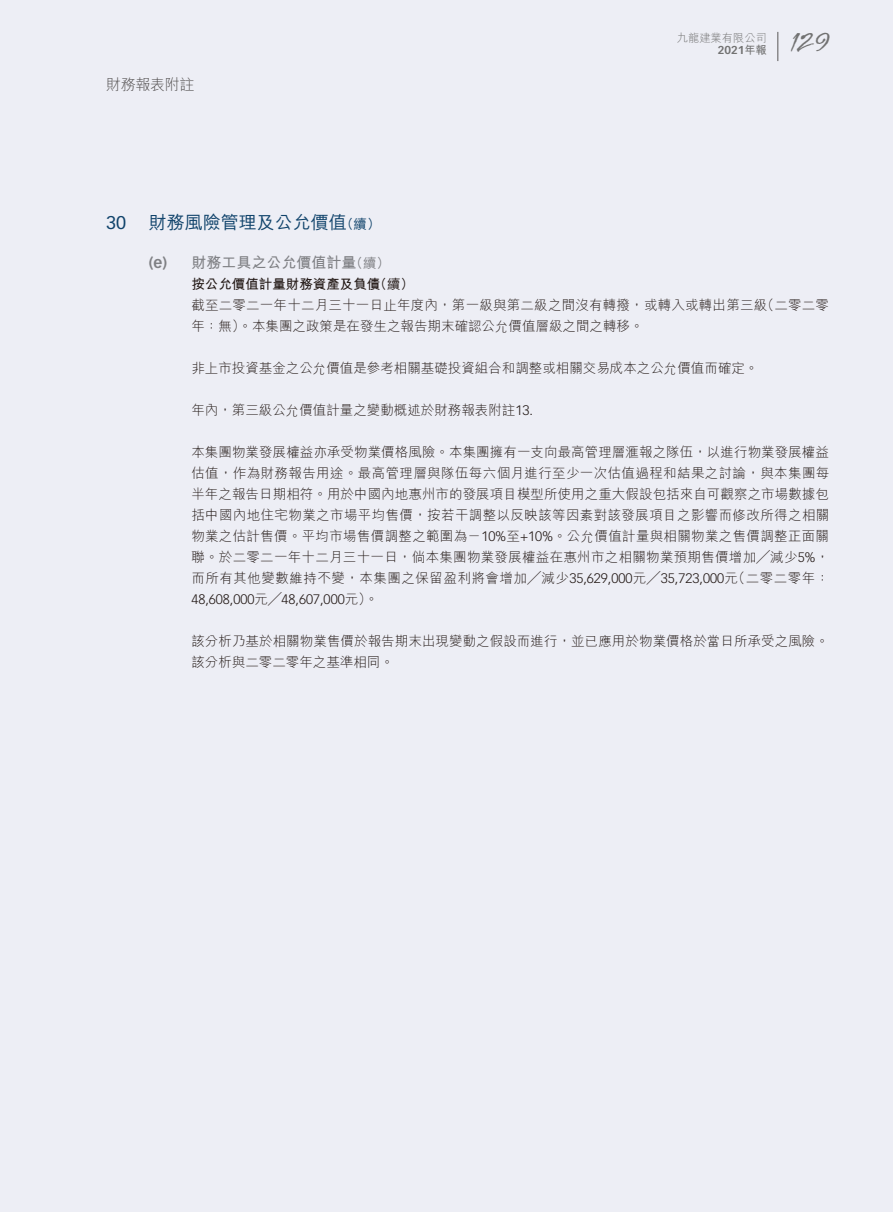
<style>
.page{position:relative;width:893px;height:1212px;background:#edeef5}
.page>*{position:absolute;margin:0;border:0;box-sizing:border-box;transform-origin:0 0}
.t1{font:31.5px "Legault Std";color:#727272}
.t2{font:500 18px "M Hei HK";color:#10436b}
.t3{font:18px "Vectora LT Std";color:#10436b}
.t4{font:700 15px "M Hei HK";color:#7f8084}
.t5{font:300 15px "M Hei HK";letter-spacing:-.025em;color:#4d4a4a}
.t6{font:300 13.5px/21px "M Hei HK";letter-spacing:.005em;color:#231916}
.t7{font:300 13.5px "Vectora LT Std";color:#231916}
.t8{font:300 11.25px "M Hei HK";color:#727272}
.t9{font:700 11.25px "Vectora LT Std";color:#727272}
.s1{font-family:"M Hei HK"}
.s2{font-size:13.5px}
.s3{font-family:"Vectora LT Std"}
.s4{font-weight:500;font-size:13.5px}
.s5{font-weight:700}
.s6{font-weight:500}
</style>
<div class="page">
<svg style="left:777px;top:32px;width:1px;height:29px"></svg>
<p class="t5" style="left:106px;top:74px;width:90px">財務報表附註</p>
<p class="t8" style="left:677px;top:30px;width:91px">九龍建業有限公司</p>
<p class="t9" style="left:718px;top:43px;width:51px">2021<span class="s1">年報</span></p>
<h1 class="t1" style="left:790px;top:27px;width:40px">129</h1>
<h2 class="t3" style="left:106px;top:212px;width:22px">30</h2>
<h2 class="t2" style="left:149px;top:209px;width:233px">財務風險管理及公允價值<span class="s2">（續）</span></h2>
<p class="t4" style="left:149px;top:252px;width:243px"><span class="s3">(e)</span> 財務工具之公允價值計量<span class="s4">（續）</span></p>
<p class="t6" style="left:191px;top:273px;width:639px"><span class="s5">按公允價值計量財務資產及負債</span><span class="s6">（續）<br></span>截至二零二一年十二月三十一日止年度內，第一級與第二級之間沒有轉撥，或轉入或轉出第三級（二零二零年：無）。本集團之政策是在發生之報告期末確認公允價值層級之間之轉移。</p>
<p class="t6" style="left:191px;top:357px;width:568px">非上市投資基金之公允價值是參考相關基礎投資組合和調整或相關交易成本之公允價值而確定。</p>
<p class="t6" style="left:191px;top:399px;width:343px">年內，第三級公允價值計量之變動概述於財務報表附註<span class="s3">13.</span></p>
<p class="t6" style="left:191px;top:441px;width:640px;text-align:justify">本集團物業發展權益亦承受物業價格風險。本集團擁有一支向最高管理層滙報之隊伍，以進行物業發展權益估值，作為財務報告用途。最高管理層與隊伍每六個月進行至少一次估值過程和結果之討論，與本集團每半年之報告日期相符。用於中國內地惠州市的發展項目模型所使用之重大假設包括來自可觀察之市場數據包括中國內地住宅物業之市場平均售價，按若干調整以反映該等因素對該發展項目之影響而修改所得之相關物業之估計售價。平均市場售價調整之範圍為－<span class="s3">10%</span>至<span class="s3">+10%</span>。公允價值計量與相關物業之售價調整正面關聯。於二零二一年十二月三十一日，倘本集團物業發展權益在惠州市之相關物業預期售價增加╱減少<span class="s3">5%</span>，而所有其他變數維持不變，本集團之保留盈利將會增加╱減少<span class="s3">35,629,000</span>元╱<span class="s3">35,723,000</span>元（二零二零年：</p>
<p class="t7" style="left:191px;top:592px;width:189px">48,608,000<span class="s1">元╱</span>48,607,000<span class="s1">元）。</span></p>
<p class="t6" style="left:191px;top:630px;width:639px">該分析乃基於相關物業售價於報告期末出現變動之假設而進行，並已應用於物業價格於當日所承受之風險。該分析與二零二零年之基準相同。</p>
</div>
